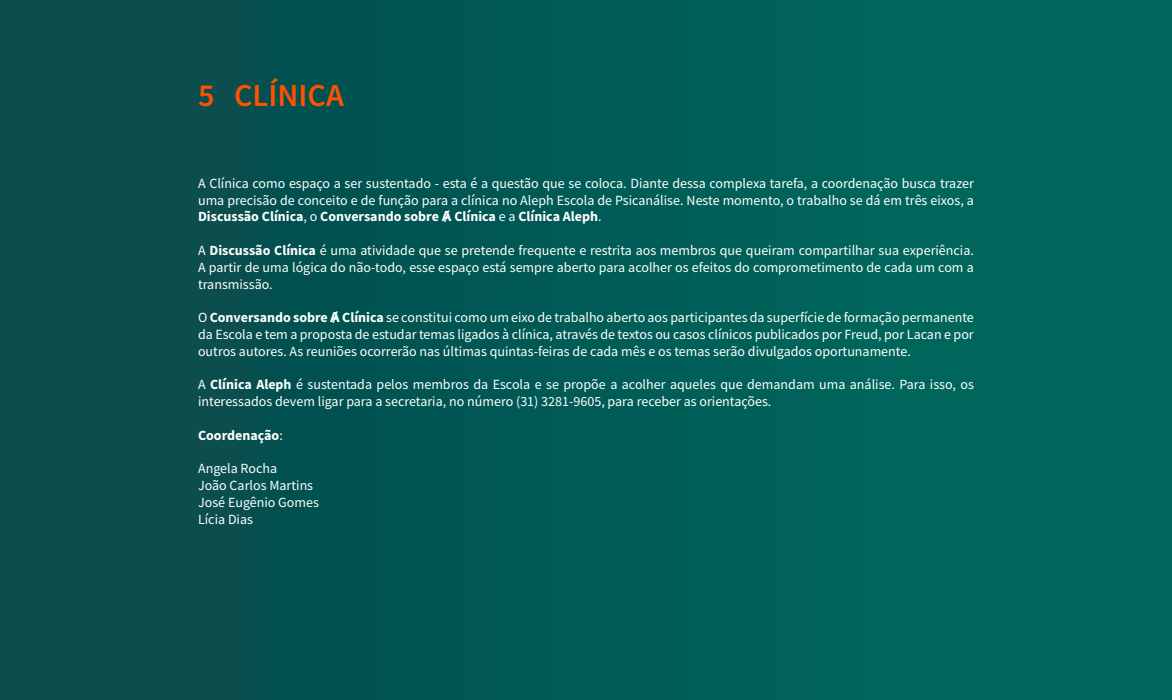
<style>
.page{position:relative;width:1172px;height:700px;background:#fff}
.page>*{position:absolute;margin:0;border:0;box-sizing:border-box;transform-origin:0 0}
.t1{font:600 32px "Source Sans Pro";color:#ff5100}
.t2{font:14px/16.8px "Source Sans Pro";color:#fff;text-align:justify}
.t3{font:700 14px "Source Sans Pro";color:#fff}
.s1{font-weight:700}
.s2{font-weight:400}
</style>
<div class="page">
<div style="left:0;top:0;width:1172px;height:700px;background:linear-gradient(to right,#094a4c,#006a5f)"></div>
<svg style="left:442px;top:211px;width:9px;height:11px"></svg>
<svg style="left:330px;top:311px;width:10px;height:12px"></svg>
<h1 class="t1" style="left:198px;top:74px;width:147px">5 CLÍNICA</h1>
<p class="t2" style="left:198px;top:175px;width:777px">A Clínica como espaço a ser sustentado - esta é a questão que se coloca. Diante dessa complexa tarefa, a coordenação busca trazer uma precisão de conceito e de função para a clínica no Aleph Escola de Psicanálise. Neste momento, o trabalho se dá em três eixos, a <span class="s1">Discussão Clínica</span>, o <span class="s1">Conversando sobre Clínica</span> e a <span class="s1">Clínica Aleph</span>.</p>
<p class="t2" style="left:198px;top:242px;width:777px">A <span class="s1">Discussão Clínica</span> é uma atividade que se pretende frequente e restrita aos membros que queiram compartilhar sua experiência.<br>A partir de uma lógica do não-todo, esse espaço está sempre aberto para acolher os efeitos do comprometimento de cada um com a transmissão.</p>
<p class="t2" style="left:198px;top:309px;width:777px">O <span class="s1">Conversando sobre Clínica</span> se constitui como um eixo de trabalho aberto aos participantes da superfície de formação permanente da Escola e tem a proposta de estudar temas ligados à clínica, através de textos ou casos clínicos publicados por Freud, por Lacan e por outros autores. As reuniões ocorrerão nas últimas quintas-feiras de cada mês e os temas serão divulgados oportunamente.</p>
<p class="t2" style="left:198px;top:376px;width:777px">A <span class="s1">Clínica Aleph</span> é sustentada pelos membros da Escola e se propõe a acolher aqueles que demandam uma análise. Para isso, os interessados devem ligar para a secretaria, no número (31) 3281-9605, para receber as orientações.</p>
<p class="t3" style="left:198px;top:426px;width:86px">Coordenação<span class="s2">:</span></p>
<p class="t2" style="left:198px;top:460px;width:122px;text-align:left">Angela Rocha<br>João Carlos Martins<br>José Eugênio Gomes<br>Lícia Dias</p>
</div>
